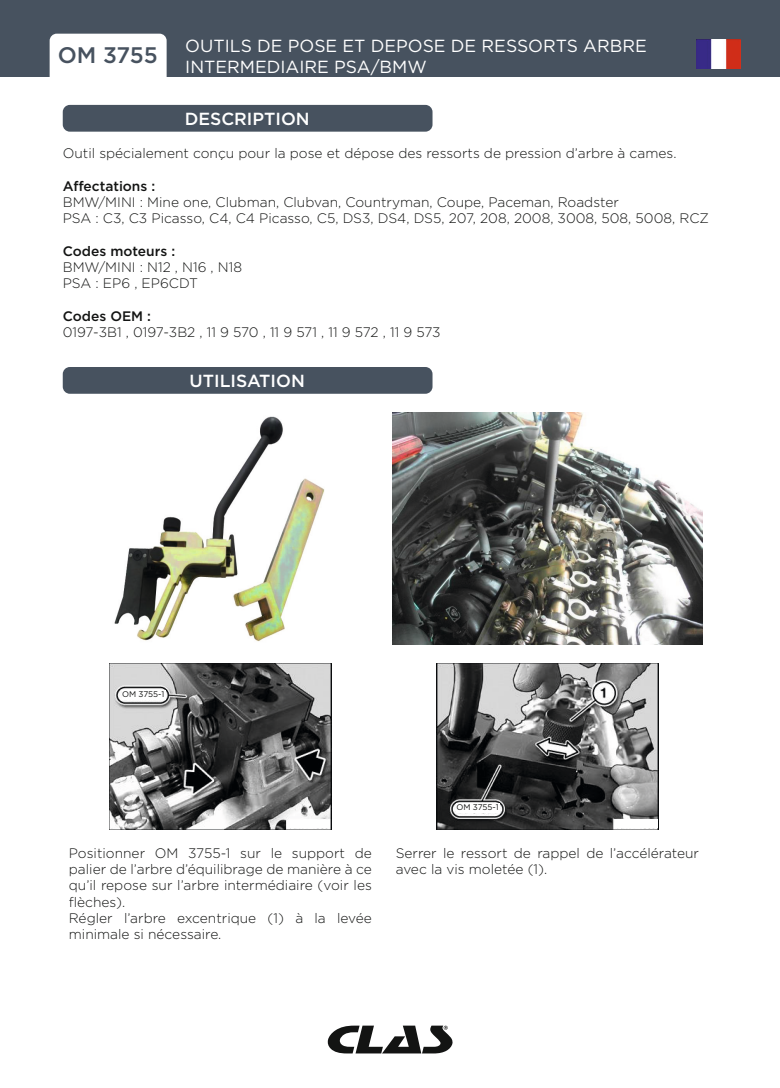
<style>
.page{position:relative;width:780px;height:1088px;background:#fff}
.page>*{position:absolute;margin:0;border:0;box-sizing:border-box;transform-origin:0 0}
.t1{font:500 22.5px "Gotham";letter-spacing:-.01em;color:#47525f}
.t2{font:17.5px/21.2px "Gotham";color:#fff}
.t3{font:500 17.5px "Gotham";color:#fff}
.t4{font:300 13.75px/16.2px "Gotham";color:#131413}
.t5{font:500 13.75px "Gotham";color:#131413}
.t6{font:8.25px "Gotham";letter-spacing:-.01em;color:#131413}
</style>
<div class="page">
<div style="left:0;top:0;width:18px;height:77px;background:#47525f"></div>
<div style="left:18px;top:0;width:762px;height:77px;background:#47525f"></div>
<div style="left:50px;top:34px;width:117px;height:58px;background:#fff;border-radius:7px"></div>
<img style="left:696px;top:40px;width:44px;height:29px">
<svg style="left:327px;top:1025px;width:125px;height:28px"></svg>
<div style="left:63px;top:367px;width:369px;height:27px;background:#47525f;border-radius:7px"></div>
<img style="left:114px;top:416px;width:211px;height:226px">
<img style="left:393px;top:413px;width:309px;height:231px">
<img style="left:110px;top:663px;width:221px;height:166px">
<img style="left:436px;top:663px;width:222px;height:166px">
<div style="left:122px;top:690px;width:43px;height:10px;background:#fff"></div>
<div style="left:456px;top:803px;width:43px;height:10px;background:#fff"></div>
<div style="left:287px;top:820px;width:43px;height:7px;background:#fff"></div>
<div style="left:615px;top:819px;width:43px;height:9px;background:#fff"></div>
<div style="left:63px;top:105px;width:369px;height:27px;background:#47525f;border-radius:7px"></div>
<h1 class="t1" style="left:58px;top:40px;width:101px">OM 3755</h1>
<p class="t2" style="left:185px;top:35px;width:463px">OUTILS DE POSE ET DEPOSE DE RESSORTS ARBRE<br>INTERMEDIAIRE PSA/BMW</p>
<p class="t3" style="left:185px;top:108px;width:127px">DESCRIPTION</p>
<p class="t4" style="left:63px;top:145px;width:615px">Outil spécialement conçu pour la pose et dépose des ressorts de pression d’arbre à cames.</p>
<p class="t5" style="left:63px;top:177px;width:94px">Affectations :</p>
<p class="t4" style="left:63px;top:193px;width:647px">BMW/MINI : Mine one, Clubman, Clubvan, Countryman, Coupe, Paceman, Roadster<br>PSA : C3, C3 Picasso, C4, C4 Picasso, C5, DS3, DS4, DS5, 207, 208, 2008, 3008, 508, 5008, RCZ</p>
<p class="t5" style="left:63px;top:242px;width:114px">Codes moteurs :</p>
<p class="t4" style="left:63px;top:258px;width:181px">BMW/MINI : N12 , N16 , N18<br>PSA : EP6 , EP6CDT</p>
<p class="t5" style="left:63px;top:307px;width:90px">Codes OEM :</p>
<p class="t4" style="left:63px;top:323px;width:379px">0197-3B1 , 0197-3B2 , 11 9 570 , 11 9 571 , 11 9 572 , 11 9 573</p>
<p class="t3" style="left:189px;top:370px;width:117px">UTILISATION</p>
<p class="t6" style="left:122px;top:689px;width:44px">OM 3755-1</p>
<p class="t6" style="left:456px;top:802px;width:44px">OM 3755-1</p>
<p class="t4" style="left:69px;top:844px;width:304px">Positionner OM 3755-1 sur le support de palier de l’arbre d’équilibrage de manière à ce qu’il repose sur l’arbre intermédiaire (voir les flèches).<br>Régler l’arbre excentrique (1) à la levée minimale si nécessaire.</p>
<p class="t4" style="left:396px;top:844px;width:305px">Serrer le ressort de rappel de l’accélérateur avec la vis moletée (1).</p>
</div>
